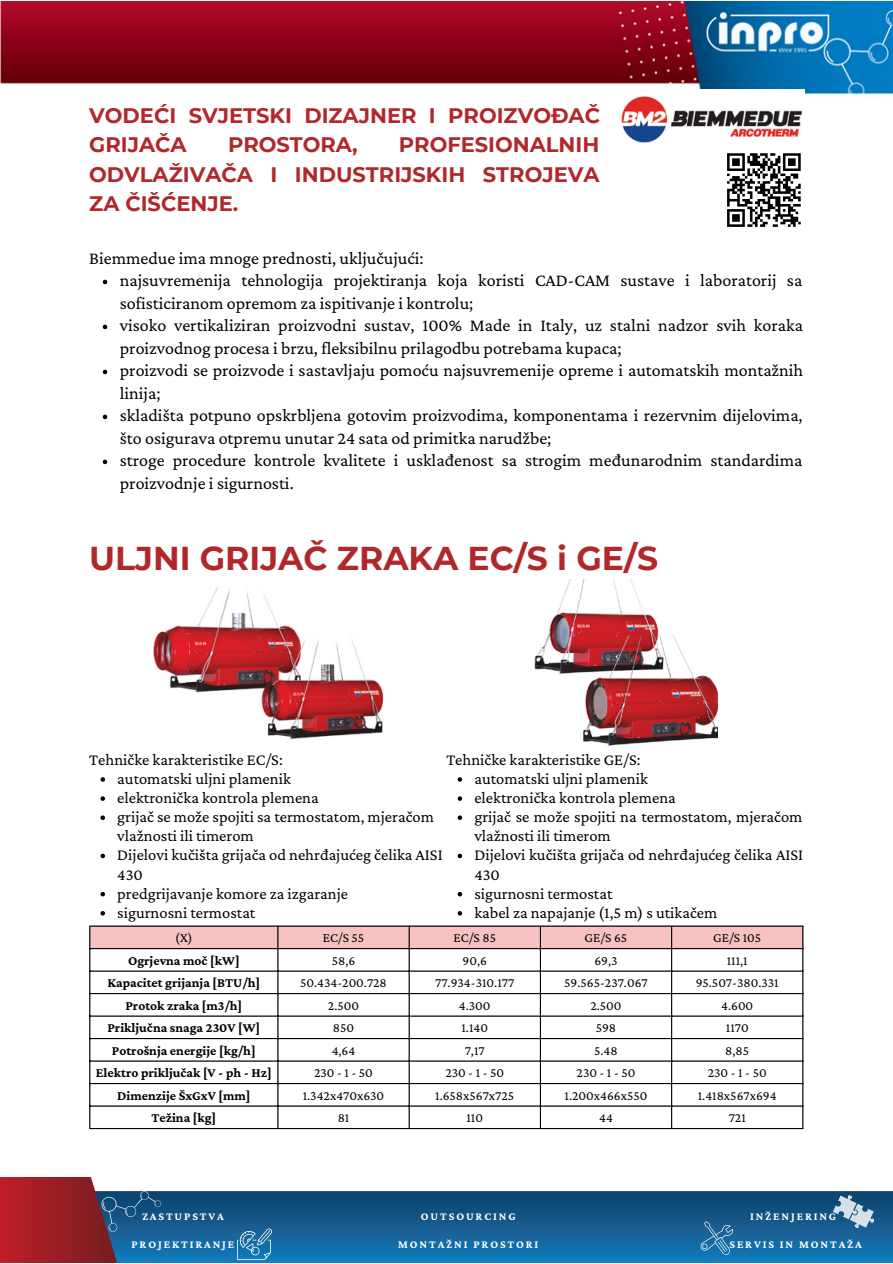
<style>
.page{position:relative;width:893px;height:1264px;background:#fff}
.page>*{position:absolute;margin:0;border:0;box-sizing:border-box;transform-origin:0 0}
.t1{font:700 33px "Montserrat";color:#b0282a}
.t2{font:700 21px/29.2px "Montserrat";color:#b0282a}
.t3{font:18px/22.5px "Crimson Pro";color:#000}
.t4{font:16.5px/19px "Crimson Pro";color:#000}
.t5{font:13.5px "Crimson Pro";color:#000}
.t6{font:700 13.5px "Crimson Pro";color:#000}
.t7{font:700 11.4px "Crimson Pro";letter-spacing:.165em;color:#fff}
</style>
<div class="page">
<img style="left:0;top:1px;width:892px;height:94px">
<img style="left:620px;top:89px;width:184px;height:54px">
<div style="left:90px;top:926px;width:712px;height:22px;background:#f8c2c2"></div>
<hr style="left:89px;top:926px;width:1px;height:201px;background:#000">
<hr style="left:277px;top:926px;width:1px;height:201px;background:#000">
<hr style="left:408px;top:926px;width:1px;height:201px;background:#000">
<hr style="left:540px;top:926px;width:1px;height:201px;background:#000">
<hr style="left:671px;top:926px;width:1px;height:201px;background:#000">
<hr style="left:802px;top:926px;width:1px;height:201px;background:#000">
<hr style="left:89px;top:925px;width:714px;height:1px;background:#000">
<hr style="left:89px;top:948px;width:714px;height:1px;background:#000">
<hr style="left:89px;top:970px;width:714px;height:1px;background:#000">
<hr style="left:89px;top:993px;width:714px;height:1px;background:#000">
<hr style="left:89px;top:1015px;width:714px;height:1px;background:#000">
<hr style="left:89px;top:1038px;width:714px;height:1px;background:#000">
<hr style="left:89px;top:1060px;width:714px;height:1px;background:#000">
<hr style="left:89px;top:1082px;width:714px;height:2px;background:#000">
<hr style="left:89px;top:1105px;width:714px;height:1px;background:#000">
<hr style="left:89px;top:1127px;width:714px;height:2px;background:#000">
<img style="left:153px;top:587px;width:231px;height:153px">
<img style="left:534px;top:579px;width:183px;height:167px">
<svg style="left:727px;top:153px;width:74px;height:74px"></svg>
<svg style="left:103px;top:280px;width:4px;height:4px"></svg>
<svg style="left:103px;top:325px;width:4px;height:4px"></svg>
<svg style="left:103px;top:370px;width:4px;height:4px"></svg>
<svg style="left:103px;top:414px;width:4px;height:5px"></svg>
<svg style="left:103px;top:459px;width:4px;height:5px"></svg>
<svg style="left:100px;top:777px;width:5px;height:4px"></svg>
<svg style="left:100px;top:796px;width:5px;height:4px"></svg>
<svg style="left:100px;top:815px;width:5px;height:5px"></svg>
<svg style="left:100px;top:853px;width:5px;height:5px"></svg>
<svg style="left:100px;top:892px;width:5px;height:4px"></svg>
<svg style="left:100px;top:911px;width:5px;height:4px"></svg>
<svg style="left:457px;top:777px;width:5px;height:4px"></svg>
<svg style="left:457px;top:796px;width:5px;height:4px"></svg>
<svg style="left:457px;top:815px;width:5px;height:5px"></svg>
<svg style="left:457px;top:853px;width:5px;height:5px"></svg>
<svg style="left:457px;top:892px;width:5px;height:4px"></svg>
<svg style="left:457px;top:911px;width:5px;height:4px"></svg>
<img style="left:0;top:1177px;width:892px;height:85px">
<svg style="left:102px;top:1191px;width:59px;height:40px;background:#1f5784"></svg>
<svg style="left:237px;top:1228px;width:35px;height:31px"></svg>
<svg style="left:832px;top:1191px;width:45px;height:42px;background:#5280a3"></svg>
<svg style="left:699px;top:1220px;width:35px;height:35px"></svg>
<p class="t2" style="left:89px;top:101px;width:512px">VODEĆI SVJETSKI DIZAJNER I PROIZVOĐAČ<br>GRIJAČA</p>
<p class="t2" style="left:89px;top:130px;width:511px;text-align:justify;text-indent:309px">PROFESIONALNIH ODVLAŽIVAČA I INDUSTRIJSKIH STROJEVA ZA ČIŠĆENJE.</p>
<p class="t2" style="left:228px;top:130px;width:131px">PROSTORA,</p>
<p class="t3" style="left:89px;top:246px;width:336px">Biemmedue ima mnoge prednosti, uključujući:</p>
<p class="t3" style="left:120px;top:269px;width:685px">najsuvremenija tehnologija projektiranja koja koristi CAD-CAM sustave i laboratorij sa sofisticiranom opremom za ispitivanje i kontrolu;<br>visoko vertikaliziran proizvodni sustav, 100% Made in Italy, uz stalni nadzor svih koraka proizvodnog procesa i brzu, fleksibilnu prilagodbu potrebama kupaca;<br>proizvodi se proizvode i sastavljaju pomoću najsuvremenije opreme i automatskih montažnih linija;<br>skladišta potpuno opskrbljena gotovim proizvodima, komponentama i rezervnim dijelovima, što osigurava otpremu unutar 24 sata od primitka narudžbe;<br>stroge procedure kontrole kvalitete i usklađenost sa strogim međunarodnim standardima proizvodnje i sigurnosti.</p>
<h1 class="t1" style="left:89px;top:538px;width:570px">ULJNI GRIJAČ ZRAKA EC/S i GE/S</h1>
<p class="t4" style="left:89px;top:749px;width:195px">Tehničke karakteristike EC/S:</p>
<p class="t4" style="left:446px;top:749px;width:196px">Tehničke karakteristike GE/S:</p>
<p class="t4" style="left:117px;top:768px;width:327px">automatski uljni plamenik<br>elektronička kontrola plemena<br>grijač se može spojiti sa termostatom, mjeračom vlažnosti ili timerom<br>Dijelovi kučišta grijača od nehrđajućeg čelika AISI<br>430<br>predgrijavanje komore za izgaranje<br>sigurnosni termostat</p>
<p class="t4" style="left:474px;top:768px;width:330px">automatski uljni plamenik<br>elektronička kontrola plemena<br>grijač se može spojiti na termostatom, mjeračom vlažnosti ili timerom<br>Dijelovi kučišta grijača od nehrđajućeg čelika AISI<br>430<br>sigurnosni termostat<br>kabel za napajanje (1,5 m) s utikačem</p>
<p class="t5" style="left:175px;top:930px;width:19px">(X)</p>
<p class="t5" style="left:323px;top:930px;width:43px">EC/S 55</p>
<p class="t5" style="left:453px;top:930px;width:44px">EC/S 85</p>
<p class="t5" style="left:584px;top:930px;width:44px">GE/S 65</p>
<p class="t5" style="left:713px;top:930px;width:49px">GE/S 105</p>
<p class="t6" style="left:128px;top:952px;width:113px">Ogrjevna moč [kW]</p>
<p class="t5" style="left:332px;top:952px;width:25px">58,6</p>
<p class="t5" style="left:462px;top:952px;width:26px">90,6</p>
<p class="t5" style="left:594px;top:952px;width:25px">69,3</p>
<p class="t5" style="left:726px;top:952px;width:22px">111,1</p>
<p class="t6" style="left:107px;top:975px;width:154px">Kapacitet grijanja [BTU/h]</p>
<p class="t5" style="left:300px;top:975px;width:88px">50.434-200.728</p>
<p class="t5" style="left:435px;top:975px;width:80px">77.934-310.177</p>
<p class="t5" style="left:564px;top:975px;width:85px">59.565-237.067</p>
<p class="t5" style="left:695px;top:975px;width:84px">95.507-380.331</p>
<p class="t6" style="left:125px;top:997px;width:118px">Protok zraka [m3/h]</p>
<p class="t5" style="left:328px;top:997px;width:33px">2.500</p>
<p class="t5" style="left:459px;top:997px;width:33px">4.300</p>
<p class="t5" style="left:590px;top:997px;width:33px">2.500</p>
<p class="t5" style="left:721px;top:997px;width:34px">4.600</p>
<p class="t6" style="left:107px;top:1020px;width:154px">Priključna snaga 230V [W]</p>
<p class="t5" style="left:333px;top:1020px;width:23px">850</p>
<p class="t5" style="left:461px;top:1020px;width:28px">1.140</p>
<p class="t5" style="left:595px;top:1020px;width:22px">598</p>
<p class="t5" style="left:725px;top:1020px;width:24px">1170</p>
<p class="t6" style="left:112px;top:1042px;width:145px">Potrošnja energije [kg/h]</p>
<p class="t5" style="left:331px;top:1042px;width:25px">4,64</p>
<p class="t5" style="left:464px;top:1042px;width:21px">7,17</p>
<p class="t5" style="left:594px;top:1042px;width:25px">5.48</p>
<p class="t5" style="left:725px;top:1042px;width:25px">8,85</p>
<p class="t6" style="left:96px;top:1065px;width:177px">Elektro priključak [V - ph - Hz]</p>
<p class="t5" style="left:314px;top:1065px;width:60px">230 - 1 - 50</p>
<p class="t5" style="left:445px;top:1065px;width:60px">230 - 1 - 50</p>
<p class="t5" style="left:576px;top:1065px;width:60px">230 - 1 - 50</p>
<p class="t5" style="left:707px;top:1065px;width:60px">230 - 1 - 50</p>
<p class="t6" style="left:117px;top:1087px;width:135px">Dimenzije ŠxGxV [mm]</p>
<p class="t5" style="left:303px;top:1087px;width:83px">1.342x470x630</p>
<p class="t5" style="left:435px;top:1087px;width:81px">1.658x567x725</p>
<p class="t5" style="left:564px;top:1087px;width:84px">1.200x466x550</p>
<p class="t5" style="left:697px;top:1087px;width:80px">1.418x567x694</p>
<p class="t6" style="left:151px;top:1110px;width:66px">Težina [kg]</p>
<p class="t5" style="left:337px;top:1110px;width:13px">81</p>
<p class="t5" style="left:466px;top:1110px;width:18px">110</p>
<p class="t5" style="left:599px;top:1110px;width:15px">44</p>
<p class="t5" style="left:728px;top:1110px;width:19px">721</p>
<p class="t7" style="left:142px;top:1210px;width:83px">ZASTUPSTVA</p>
<p class="t7" style="left:421px;top:1209px;width:96px">OUTSOURCING</p>
<p class="t7" style="left:750px;top:1209px;width:88px">INŽENJERING</p>
<p class="t7" style="left:131px;top:1237px;width:104px">PROJEKTIRANJE</p>
<p class="t7" style="left:398px;top:1237px;width:142px">MONTAŽNI PROSTORI</p>
<p class="t7" style="left:729px;top:1237px;width:134px">SERVIS IN MONTAŽA</p>
</div>
